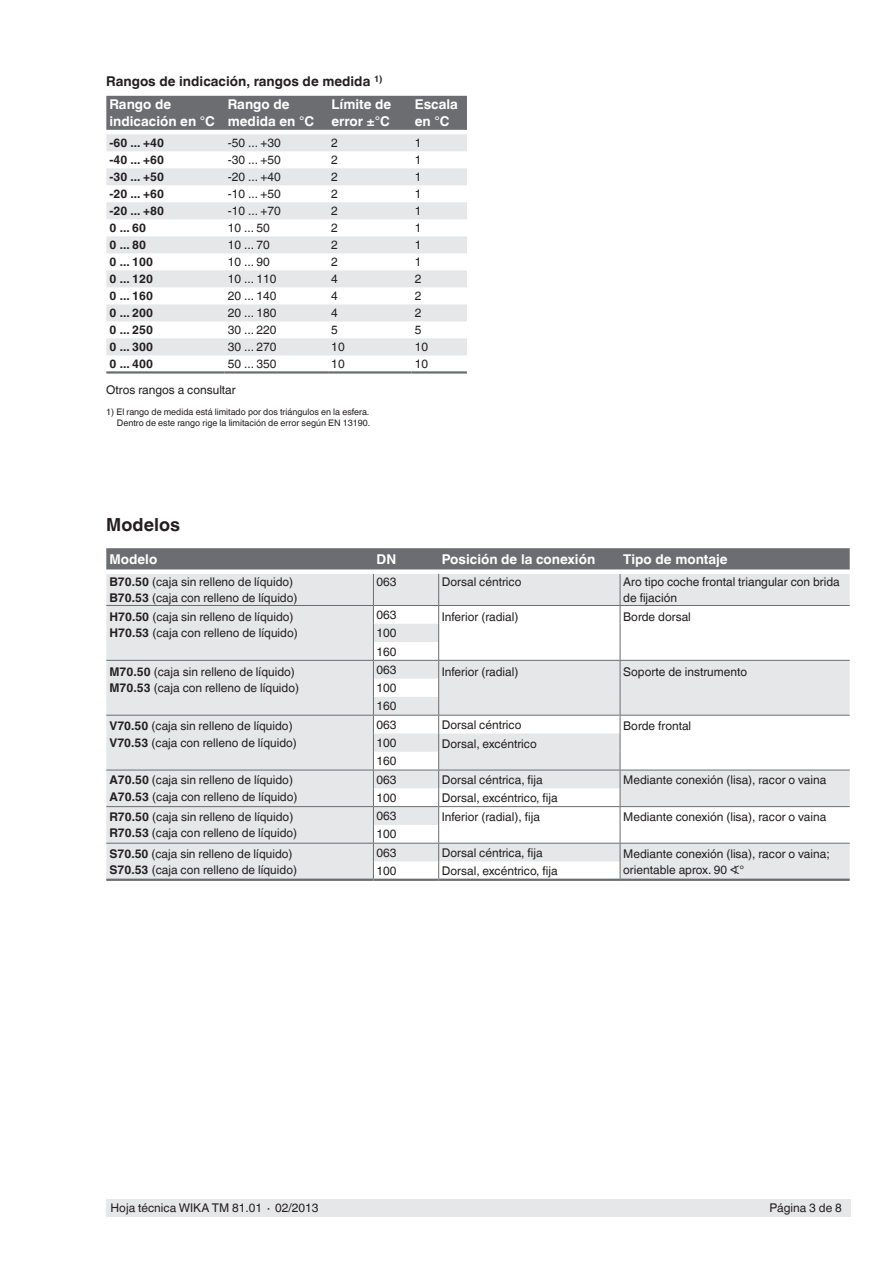
<style>
.page{position:relative;width:893px;height:1263px;background:#fff}
.page>*{position:absolute;margin:0;border:0;box-sizing:border-box;transform-origin:0 0}
.t1{font:700 18px "Helvetica World";color:#231f20}
.t2{font:700 13.5px/16.5px "Helvetica World";color:#fff}
.t3{font:700 13.5px "Helvetica World";color:#231f20}
.t4{font:12px/16.5px "Helvetica World";color:#231f20}
.t5{font:700 12px "Helvetica World";color:#231f20}
.t6{font:9px/10.5px "Helvetica World";color:#231f20;text-align:right}
.s1{font-weight:700}
</style>
<div class="page">
<div style="left:106px;top:1199px;width:744px;height:17px;background:#e6e7e9"></div>
<div style="left:106px;top:96px;width:361px;height:34px;background:#6c6d70"></div>
<svg style="left:106px;top:134px;width:361px;height:221px;fill:#eeeff0"></svg>
<hr style="left:106px;top:371px;width:119px;height:3px;background:#6c6d70">
<hr style="left:225px;top:371px;width:103px;height:3px;background:#6c6d70">
<hr style="left:328px;top:371px;width:84px;height:3px;background:#6c6d70">
<hr style="left:412px;top:371px;width:55px;height:3px;background:#6c6d70">
<div style="left:106px;top:548px;width:744px;height:21px;background:#6c6d70"></div>
<svg style="left:106px;top:574px;width:744px;height:305px;background:#e7e8ea"></svg>
<hr style="left:106px;top:605px;width:267px;height:1px;background:#6c6d70">
<hr style="left:106px;top:660px;width:267px;height:1px;background:#6c6d70">
<hr style="left:373px;top:605px;width:66px;height:1px;background:#6c6d70">
<hr style="left:439px;top:605px;width:181px;height:1px;background:#6c6d70">
<hr style="left:620px;top:605px;width:230px;height:1px;background:#6c6d70">
<hr style="left:373px;top:660px;width:66px;height:1px;background:#6c6d70">
<hr style="left:106px;top:715px;width:267px;height:1px;background:#6c6d70">
<hr style="left:106px;top:770px;width:267px;height:1px;background:#6c6d70">
<hr style="left:373px;top:715px;width:66px;height:1px;background:#6c6d70">
<hr style="left:373px;top:770px;width:66px;height:1px;background:#6c6d70">
<hr style="left:106px;top:806px;width:267px;height:1px;background:#6c6d70">
<hr style="left:106px;top:843px;width:267px;height:1px;background:#6c6d70">
<hr style="left:373px;top:806px;width:66px;height:1px;background:#6c6d70">
<hr style="left:373px;top:843px;width:66px;height:1px;background:#6c6d70">
<hr style="left:373px;top:574px;width:1px;height:31px;background:#6c6d70">
<hr style="left:438px;top:574px;width:1px;height:31px;background:#6c6d70">
<hr style="left:620px;top:574px;width:1px;height:31px;background:#6c6d70">
<svg style="left:373px;top:606px;width:1px;height:273px"></svg>
<svg style="left:438px;top:606px;width:412px;height:273px"></svg>
<hr style="left:106px;top:879px;width:267px;height:2px;background:#6c6d70">
<hr style="left:620px;top:879px;width:230px;height:2px;background:#6c6d70">
<hr style="left:373px;top:879px;width:66px;height:2px;background:#6c6d70">
<hr style="left:439px;top:879px;width:181px;height:2px;background:#6c6d70">
<p class="t3" style="left:106px;top:74px;width:278px">Rangos de indicación, rangos de medida <sup>1)</sup></p>
<p class="t2" style="left:110px;top:96px;width:107px">Rango de indicación en °C</p>
<p class="t2" style="left:228px;top:96px;width:88px">Rango de medida en °C</p>
<p class="t2" style="left:331px;top:96px;width:61px">Límite de error ±°C</p>
<p class="t2" style="left:415px;top:96px;width:45px">Escala en °C</p>
<p class="t5" style="left:110px;top:136px;width:56px">-60 ... +40</p>
<p class="t4" style="left:228px;top:135px;width:54px">-50 ... +30</p>
<p class="t4" style="left:331px;top:135px;width:8px">2</p>
<p class="t4" style="left:415px;top:135px;width:8px">1</p>
<p class="t5" style="left:110px;top:153px;width:56px">-40 ... +60</p>
<p class="t4" style="left:228px;top:152px;width:54px">-30 ... +50</p>
<p class="t4" style="left:331px;top:152px;width:8px">2</p>
<p class="t4" style="left:415px;top:152px;width:8px">1</p>
<p class="t5" style="left:110px;top:170px;width:56px">-30 ... +50</p>
<p class="t4" style="left:228px;top:169px;width:54px">-20 ... +40</p>
<p class="t4" style="left:331px;top:169px;width:8px">2</p>
<p class="t4" style="left:415px;top:169px;width:8px">1</p>
<p class="t5" style="left:110px;top:187px;width:56px">-20 ... +60</p>
<p class="t4" style="left:228px;top:186px;width:54px">-10 ... +50</p>
<p class="t4" style="left:331px;top:186px;width:8px">2</p>
<p class="t4" style="left:415px;top:186px;width:8px">1</p>
<p class="t5" style="left:110px;top:204px;width:56px">-20 ... +80</p>
<p class="t4" style="left:228px;top:203px;width:54px">-10 ... +70</p>
<p class="t4" style="left:331px;top:203px;width:8px">2</p>
<p class="t4" style="left:415px;top:203px;width:8px">1</p>
<p class="t5" style="left:110px;top:221px;width:38px">0 ... 60</p>
<p class="t4" style="left:228px;top:220px;width:43px">10 ... 50</p>
<p class="t4" style="left:331px;top:220px;width:8px">2</p>
<p class="t4" style="left:415px;top:220px;width:8px">1</p>
<p class="t5" style="left:110px;top:238px;width:38px">0 ... 80</p>
<p class="t4" style="left:228px;top:237px;width:43px">10 ... 70</p>
<p class="t4" style="left:331px;top:237px;width:8px">2</p>
<p class="t4" style="left:415px;top:237px;width:8px">1</p>
<p class="t5" style="left:110px;top:255px;width:45px">0 ... 100</p>
<p class="t4" style="left:228px;top:254px;width:43px">10 ... 90</p>
<p class="t4" style="left:331px;top:254px;width:8px">2</p>
<p class="t4" style="left:415px;top:254px;width:8px">1</p>
<p class="t5" style="left:110px;top:272px;width:45px">0 ... 120</p>
<p class="t4" style="left:228px;top:271px;width:50px">10 ... 110</p>
<p class="t4" style="left:331px;top:271px;width:8px">4</p>
<p class="t4" style="left:415px;top:271px;width:8px">2</p>
<p class="t5" style="left:110px;top:289px;width:45px">0 ... 160</p>
<p class="t4" style="left:228px;top:288px;width:50px">20 ... 140</p>
<p class="t4" style="left:331px;top:288px;width:8px">4</p>
<p class="t4" style="left:415px;top:288px;width:8px">2</p>
<p class="t5" style="left:110px;top:306px;width:45px">0 ... 200</p>
<p class="t4" style="left:228px;top:305px;width:50px">20 ... 180</p>
<p class="t4" style="left:331px;top:305px;width:8px">4</p>
<p class="t4" style="left:415px;top:305px;width:8px">2</p>
<p class="t5" style="left:110px;top:323px;width:45px">0 ... 250</p>
<p class="t4" style="left:228px;top:322px;width:50px">30 ... 220</p>
<p class="t4" style="left:331px;top:322px;width:8px">5</p>
<p class="t4" style="left:415px;top:322px;width:8px">5</p>
<p class="t5" style="left:110px;top:340px;width:45px">0 ... 300</p>
<p class="t4" style="left:228px;top:339px;width:50px">30 ... 270</p>
<p class="t4" style="left:331px;top:339px;width:15px">10</p>
<p class="t4" style="left:415px;top:339px;width:15px">10</p>
<p class="t5" style="left:110px;top:357px;width:45px">0 ... 400</p>
<p class="t4" style="left:228px;top:356px;width:50px">50 ... 350</p>
<p class="t4" style="left:331px;top:356px;width:15px">10</p>
<p class="t4" style="left:415px;top:356px;width:15px">10</p>
<p class="t4" style="left:106px;top:382px;width:131px">Otros rangos a consultar</p>
<p class="t6" style="left:106px;top:407px;width:266px">1) El rango de medida está limitado por dos triángulos en la esfera.<br>Dentro de este rango rige la limitación de error según EN 13190.</p>
<h1 class="t1" style="left:106px;top:515px;width:75px">Modelos</h1>
<p class="t2" style="left:109px;top:551px;width:49px">Modelo</p>
<p class="t2" style="left:377px;top:551px;width:21px">DN</p>
<p class="t2" style="left:442px;top:551px;width:155px">Posición de la conexión</p>
<p class="t2" style="left:623px;top:551px;width:106px">Tipo de montaje</p>
<p class="t4" style="left:109px;top:573px;width:190px"><span class="s1">B70.50</span> (caja sin relleno de líquido)<br><span class="s1">B70.53</span> (caja con relleno de líquido)</p>
<p class="t4" style="left:377px;top:573px;width:22px">063</p>
<p class="t4" style="left:442px;top:573px;width:81px">Dorsal céntrico</p>
<p class="t4" style="left:623px;top:573px;width:218px">Aro tipo coche frontal triangular con brida de fijación</p>
<p class="t4" style="left:109px;top:608px;width:190px"><span class="s1">H70.50</span> (caja sin relleno de líquido)<br><span class="s1">H70.53</span> (caja con relleno de líquido)</p>
<p class="t4" style="left:377px;top:606px;width:22px">063</p>
<p class="t4" style="left:442px;top:608px;width:78px">Inferior (radial)</p>
<p class="t4" style="left:623px;top:608px;width:69px">Borde dorsal</p>
<p class="t4" style="left:377px;top:624px;width:22px;line-height:18.3px">100<br>160</p>
<p class="t4" style="left:109px;top:663px;width:191px"><span class="s1">M70.50</span> (caja sin relleno de líquido)<br><span class="s1">M70.53</span> (caja con relleno de líquido)</p>
<p class="t4" style="left:377px;top:661px;width:22px">063</p>
<p class="t4" style="left:442px;top:663px;width:78px">Inferior (radial)</p>
<p class="t4" style="left:623px;top:663px;width:125px">Soporte de instrumento</p>
<p class="t4" style="left:377px;top:679px;width:22px;line-height:18.3px">100<br>160</p>
<p class="t4" style="left:109px;top:718px;width:189px"><span class="s1">V70.50</span> (caja sin relleno de líquido)<br><span class="s1">V70.53</span> (caja con relleno de líquido)</p>
<p class="t4" style="left:377px;top:716px;width:22px">063</p>
<p class="t4" style="left:442px;top:716px;width:81px">Dorsal céntrico</p>
<p class="t4" style="left:623px;top:718px;width:69px">Borde frontal</p>
<p class="t4" style="left:377px;top:734px;width:22px">100</p>
<p class="t4" style="left:442px;top:735px;width:96px">Dorsal, excéntrico</p>
<p class="t4" style="left:377px;top:753px;width:22px">160</p>
<p class="t4" style="left:109px;top:772px;width:190px"><span class="s1">A70.50</span> (caja sin relleno de líquido)<br><span class="s1">A70.53</span> (caja con relleno de líquido)</p>
<p class="t4" style="left:377px;top:771px;width:22px">063</p>
<p class="t4" style="left:442px;top:771px;width:102px">Dorsal céntrica, fija</p>
<p class="t4" style="left:623px;top:772px;width:205px">Mediante conexión (lisa), racor o vaina</p>
<p class="t4" style="left:377px;top:789px;width:22px">100</p>
<p class="t4" style="left:442px;top:789px;width:117px">Dorsal, excéntrico, fija</p>
<p class="t4" style="left:109px;top:808px;width:189px"><span class="s1">R70.50</span> (caja sin relleno de líquido)<br><span class="s1">R70.53</span> (caja con relleno de líquido)</p>
<p class="t4" style="left:377px;top:808px;width:22px">063</p>
<p class="t4" style="left:442px;top:808px;width:100px">Inferior (radial), fija</p>
<p class="t4" style="left:623px;top:808px;width:205px">Mediante conexión (lisa), racor o vaina</p>
<p class="t4" style="left:377px;top:826px;width:22px">100</p>
<p class="t4" style="left:109px;top:845px;width:189px"><span class="s1">S70.50</span> (caja sin relleno de líquido)<br><span class="s1">S70.53</span> (caja con relleno de líquido)</p>
<p class="t4" style="left:377px;top:844px;width:22px">063</p>
<p class="t4" style="left:442px;top:844px;width:102px">Dorsal céntrica, fija</p>
<p class="t4" style="left:623px;top:845px;width:208px">Mediante conexión (lisa), racor o vaina;</p>
<p class="t4" style="left:377px;top:862px;width:22px">100</p>
<p class="t4" style="left:442px;top:862px;width:117px">Dorsal, excéntrico, fija</p>
<p class="t4" style="left:623px;top:862px;width:122px">orientable aprox. 90 ∢°</p>
<p class="t4" style="left:111px;top:1199px;width:209px">Hoja técnica WIKA TM 81.01 ∙ 02/2013</p>
<p class="t4" style="left:769px;top:1199px;width:74px">Página 3 de 8</p>
</div>
